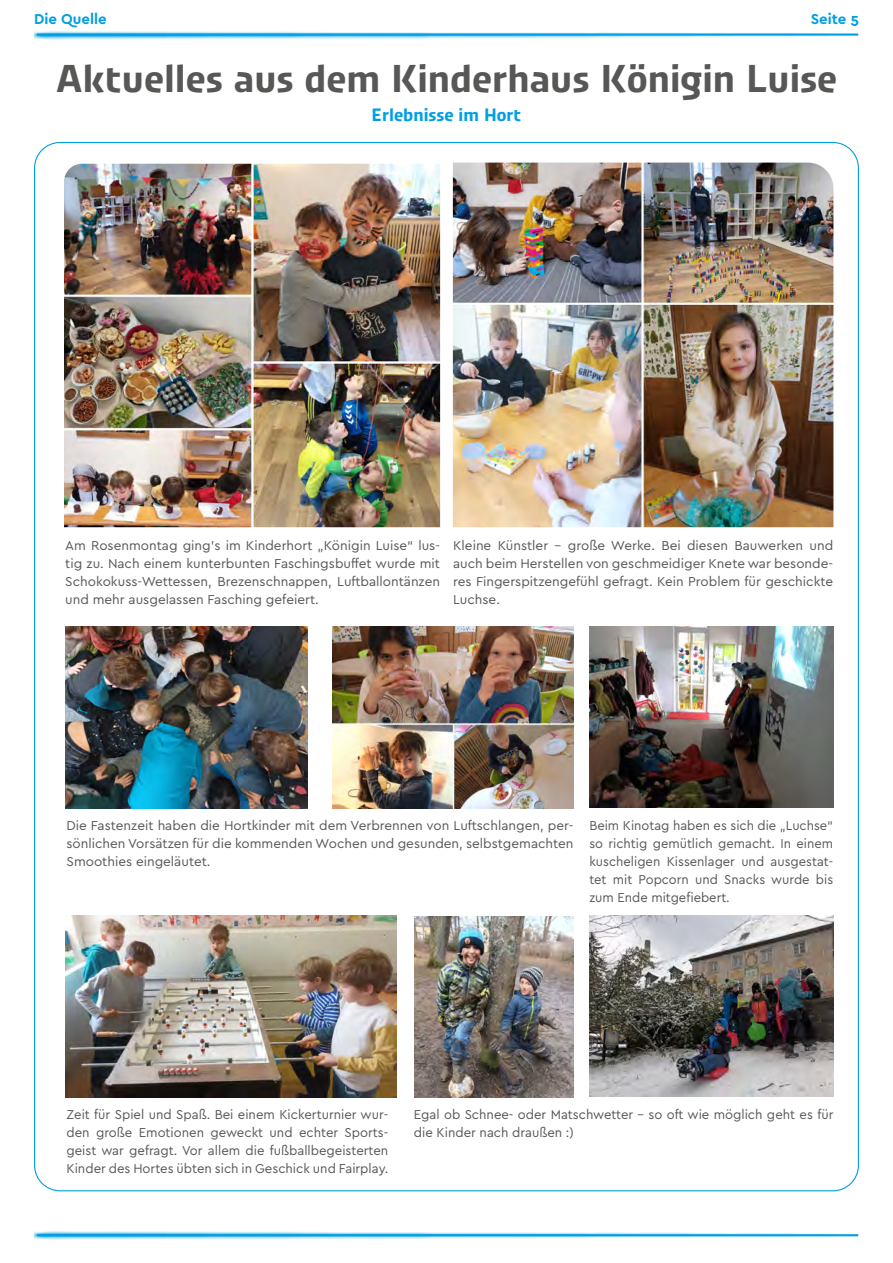
<style>
.page{position:relative;width:893px;height:1263px;background:#fff}
.page>*{position:absolute;margin:0;border:0;box-sizing:border-box;transform-origin:0 0}
.t1{font:700 39px "Urby";color:#575756}
.t2{font:700 18px "Urby";color:#009fe3}
.t3{font:700 15px "Cera";color:#009fe3}
.t4{font:13.5px/18px "Cera PRO";color:#575756;text-align:justify}
.t5{font:13.5px/18px "Cera PRO";color:#575756;text-align:justify;scale:.96 1}
</style>
<div class="page">
<img style="left:64px;top:164px;width:376px;height:363px">
<img style="left:453px;top:163px;width:380px;height:364px">
<img style="left:65px;top:626px;width:243px;height:182px">
<img style="left:65px;top:915px;width:332px;height:182px">
<img style="left:332px;top:627px;width:242px;height:181px">
<img style="left:414px;top:916px;width:160px;height:181px">
<img style="left:589px;top:626px;width:244px;height:181px">
<img style="left:589px;top:915px;width:244px;height:182px">
<img style="left:34px;top:1230px;width:825px;height:10px">
<img style="left:34px;top:30px;width:825px;height:10px">
<p class="t3" style="left:34px;top:9px;width:74px">Die Quelle</p>
<p class="t3" style="left:811px;top:9px;width:50px">Seite 5</p>
<h1 class="t1" style="left:56px;top:51px;width:783px">Aktuelles aus dem Kinderhaus Königin Luise</h1>
<h2 class="t2" style="left:372px;top:101px;width:151px">Erlebnisse im Hort</h2>
<p class="t4" style="left:65px;top:536px;width:376px">Am Rosenmontag ging’s im Kinderhort „Königin Luise“ lus&shy;tig zu. Nach einem kunterbunten Faschingsbuffet wurde mit Schokokuss-Wettessen, Brezenschnappen, Luftballontänzen und mehr ausgelassen Fasching gefeiert.</p>
<p class="t4" style="left:453px;top:536px;width:382px">Kleine Künstler - große Werke. Bei diesen Bauwerken und auch beim Herstellen von geschmeidiger Knete war besonde&shy;res Fingerspitzengefühl gefragt. Kein Problem für geschickte Luchse.</p>
<p class="t4" style="left:66px;top:815px;width:509px">Die Fastenzeit haben die Hortkinder mit dem Verbrennen von Luftschlangen, per&shy;sönlichen Vorsätzen für die kommenden Wochen und gesunden, selbstgemachten Smoothies eingeläutet.</p>
<p class="t5" style="left:589px;top:815px;width:255px">Beim Kinotag haben es sich die „Luchse“ so richtig gemütlich gemacht. In einem kuscheligen Kissenlager und ausgestat&shy;tet mit Popcorn und Snacks wurde bis zum Ende mitgefiebert.</p>
<p class="t4" style="left:66px;top:1104px;width:323px">Zeit für Spiel und Spaß. Bei einem Kickerturnier wur&shy;den große Emotionen geweckt und echter Sports&shy;geist war gefragt. Vor allem die fußballbegeisterten Kinder des Hortes übten sich in Geschick und Fairplay.</p>
<p class="t4" style="left:414px;top:1105px;width:421px">Egal ob Schnee- oder Matschwetter - so oft wie möglich geht es für die Kinder nach draußen :)</p>
</div>
